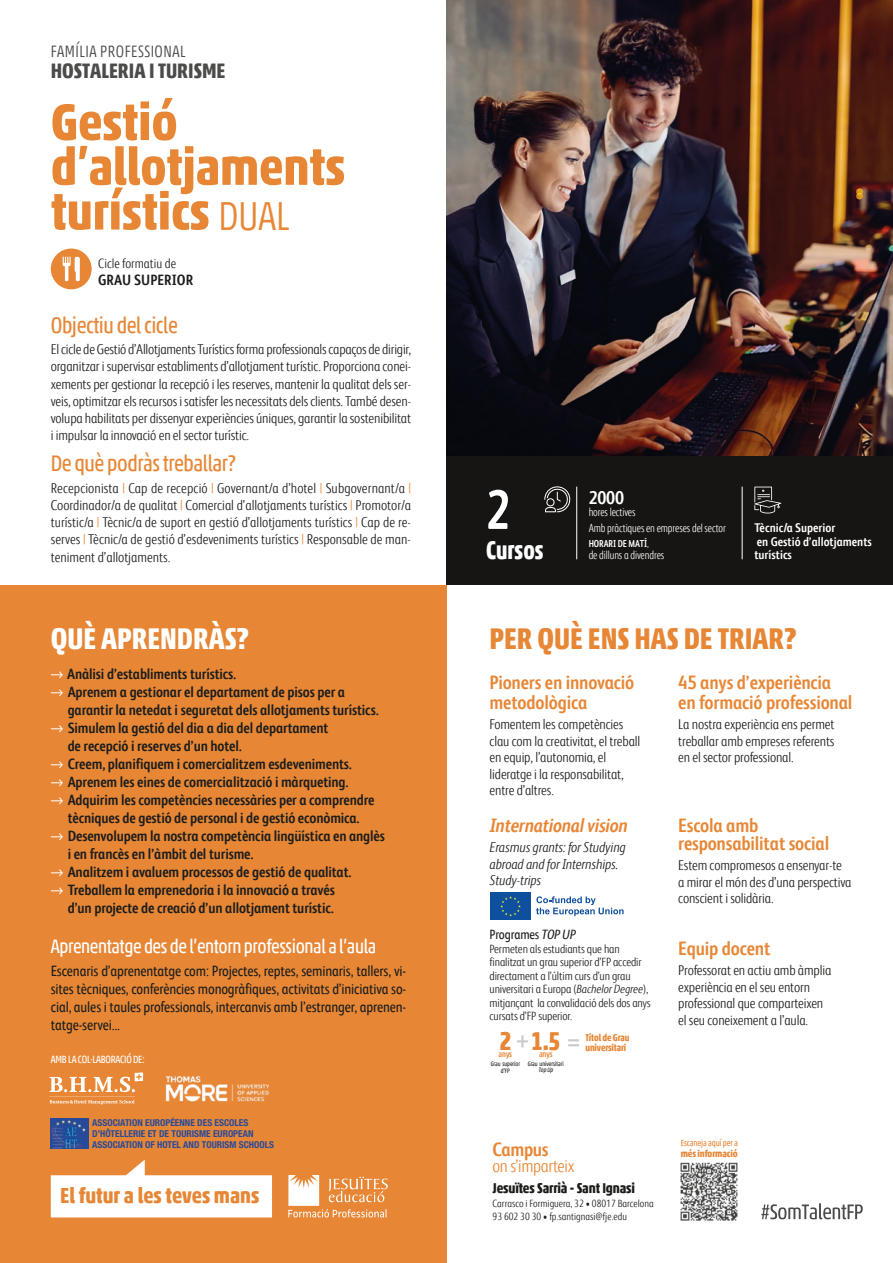
<style>
.page{position:relative;width:893px;height:1263px;background:#fff}
.page>*{position:absolute;margin:0;border:0;box-sizing:border-box;transform-origin:0 0}
.t1{font:700 55.65px "FS Albert Narrow";color:#fff;scale:.9 1}
.t2{font:700 condensed 52.5px/44.7px "Akko Pro";color:#e78736}
.t3{font:700 condensed 30px "Akko Pro";color:#e78736}
.t4{font:700 condensed 30px "Akko Pro";color:#fff}
.t5{font:700 condensed 25.95px "Akko Pro";color:#e78736;scale:.96 1}
.t6{font:700 condensed 25.5px "Akko Pro";color:#fff;scale:.9 1}
.t7{font:condensed 22.5px "Akko Pro";letter-spacing:-.02em;color:#e78736}
.t8{font:700 condensed 21.75px "Akko Pro";color:#e78736}
.t9{font:700 condensed 21px "Akko Pro";color:#4b4b4a}
.t10{font:700 19.5px/19.5px "FS Albert Narrow";letter-spacing:-.01em;color:#e78736}
.t11{font:condensed 19.5px "Akko Pro";letter-spacing:-.02em;color:#fff}
.t12{font:italic 700 19.5px "FS Albert Narrow";letter-spacing:-.01em;color:#e78736}
.t13{font:700 18.6px "FS Albert Narrow";color:#fff}
.t14{font:300 18px "FS Albert Narrow";letter-spacing:-.02em;color:#e78736}
.t15{font:300 condensed 16.5px "Akko Pro";letter-spacing:.03em;color:#4b4b4a}
.t16{font:700 15px/18px "FS Albert Narrow";letter-spacing:-.01em;color:#1d1d1b}
.t17{font:15px/18px "FS Albert Narrow";letter-spacing:-.01em;color:#1d1d1b;text-align:justify}
.t18{font:300 14.25px/16.5px "FS Albert Narrow";letter-spacing:-.01em;color:#1d1d1b;text-align:justify}
.t19{font:italic 300 14.25px/16.5px "FS Albert Narrow";letter-spacing:-.01em;color:#1d1d1b}
.t20{font:700 condensed 14.25px "Akko Pro";letter-spacing:-.01em;color:#1d1d1b}
.t21{font:300 13.5px "FS Albert Narrow";color:#1d1d1b}
.t22{font:13.5px "FS Albert Narrow";letter-spacing:-.01em;color:#1d1d1b}
.t23{font:700 12.6px/13.5px "FS Albert Narrow";color:#fff}
.t24{font:300 12px/13.5px "FS Albert Narrow";letter-spacing:-.01em;color:#1d1d1b}
.t25{font:300 11.85px/15.9px "FS Albert Narrow";letter-spacing:-.01em;color:#fff;scale:.9 1}
.t26{font:300 10.5px/12.6px "FS Albert Narrow";color:#1d1d1b}
.t27{font:condensed 10.5px "Akko Pro";letter-spacing:-.02em;color:#fff}
.t28{font:700 10.2px "FS Albert Narrow";letter-spacing:-.01em;color:#fff;scale:.9 1}
.t29{font:700 condensed 9.9px/9.8px "Akko Pro";letter-spacing:-.01em;color:#e78736;scale:.96 1}
.t30{font:700 condensed 9.9px "Akko Pro";letter-spacing:-.01em;color:#e78736}
.t31{font:700 condensed 9.45px/10.8px "Helvetica Neue LT Pro";color:#294a99}
.t32{font:condensed 9px "Akko Pro";letter-spacing:-.01em;color:#e78736;scale:.96 1}
.t33{font:500 condensed 8.55px "Akko Pro";letter-spacing:-.01em;color:#e78736;scale:.96 1}
.t34{font:condensed 6.45px/6.8px "Akko Pro";letter-spacing:-.01em;color:#1d1d1b;text-align:center;scale:.96 1}
.t35{font:italic condensed 6.45px "Akko Pro";color:#1d1d1b;scale:.96 1}
.s1{font-weight:300;font-size:40.5px}
.s2{color:#fff}
.s3{color:#e78736}
.s4{font-weight:300}
.s5{font-style:italic}
</style>
<div class="page">
<img style="left:446px;top:0;width:447px;height:456px">
<div style="left:0;top:585px;width:446px;height:678px;background:#e78736"></div>
<div style="left:51px;top:249px;width:41px;height:40px;background:#e78736;border-radius:50%"></div>
<svg style="left:63px;top:257px;width:17px;height:24px"></svg>
<svg style="left:51px;top:671px;width:12px;height:8px"></svg>
<svg style="left:51px;top:689px;width:12px;height:8px"></svg>
<svg style="left:51px;top:725px;width:12px;height:8px"></svg>
<svg style="left:51px;top:761px;width:12px;height:8px"></svg>
<svg style="left:51px;top:779px;width:12px;height:8px"></svg>
<svg style="left:51px;top:797px;width:12px;height:8px"></svg>
<svg style="left:51px;top:833px;width:12px;height:8px"></svg>
<svg style="left:51px;top:869px;width:12px;height:8px"></svg>
<svg style="left:51px;top:887px;width:12px;height:8px"></svg>
<svg style="left:490px;top:892px;width:41px;height:1px"></svg>
<div style="left:490px;top:893px;width:41px;height:27px;background:#0e4f9e"></div>
<svg style="left:500px;top:896px;width:21px;height:20px"></svg>
<svg style="left:536px;top:896px;width:88px;height:20px"></svg>
<svg style="left:568px;top:1039px;width:11px;height:7px"></svg>
<svg style="left:517px;top:1035px;width:11px;height:12px"></svg>
<div style="left:446px;top:456px;width:447px;height:129px;background:#161513"></div>
<svg style="left:544px;top:486px;width:27px;height:26px"></svg>
<svg style="left:754px;top:487px;width:27px;height:26px"></svg>
<hr style="left:576px;top:487px;width:1px;height:72px;background:#fff">
<hr style="left:742px;top:487px;width:1px;height:72px;background:#fff">
<svg style="left:51px;top:1159px;width:221px;height:58px"></svg>
<img style="left:680px;top:1162px;width:58px;height:59px">
<svg style="left:761px;top:1203px;width:102px;height:16px"></svg>
<img style="left:51px;top:1119px;width:37px;height:29px">
<svg style="left:49px;top:1072px;width:94px;height:32px"></svg>
<svg style="left:288px;top:1175px;width:100px;height:42px"></svg>
<img style="left:165px;top:1076px;width:105px;height:26px">
<p class="t15" style="left:51px;top:41px;width:136px">FAMÍLIA PROFESSIONAL</p>
<h3 class="t9" style="left:51px;top:58px;width:176px">HOSTALERIA I TURISME</h3>
<h2 class="t2" style="left:51px;top:99px;width:296px">Gestió d’allotjaments turístics <span class="s1">DUAL</span></h2>
<p class="t21" style="left:98px;top:254px;width:80px">Cicle formatiu de</p>
<p class="t16" style="left:98px;top:270px;width:97px">GRAU SUPERIOR</p>
<h3 class="t7" style="left:51px;top:311px;width:129px">Objectiu del cicle</h3>
<p class="t18" style="left:51px;top:340px;width:362px;line-height:17.2px">El cicle de Gestió d’Allotjaments Turístics forma professionals capaços de dirigir, organitzar i supervisar establiments d’allotjament turístic. Proporciona conei&shy;xements per gestionar la recepció i les reserves, mantenir la qualitat dels ser&shy;veis, optimitzar els recursos i satisfer les necessitats dels clients. També desen&shy;volupa habilitats per dissenyar experiències úniques, garantir la sostenibilitat i impulsar la innovació en el sector turístic.</p>
<h3 class="t7" style="left:51px;top:449px;width:194px">De què podràs treballar?<span class="s2">?</span></h3>
<p class="t18" style="left:51px;top:478px;width:362px;line-height:17.2px">Recepcionista <span class="s3">|</span> Cap de recepció <span class="s3">|</span> Governant/a d’hotel <span class="s3">|</span> Subgovernant/a <span class="s3">| </span>Coordinador/a de qualitat <span class="s3">|</span> Comercial d’allotjaments turístics <span class="s3">|</span> Promotor/a turístic/a <span class="s3">|</span> Tècnic/a de suport en gestió d’allotjaments turístics <span class="s3">|</span> Cap de re&shy;serves <span class="s3">|</span> Tècnic/a de gestió d’esdeveniments turístics <span class="s3">|</span> Responsable de man&shy;teniment d’allotjaments.</p>
<h3 class="t4" style="left:51px;top:620px;width:200px">QUÈ APRENDRÀS?</h3>
<p class="t16" style="left:67px;top:664px;width:319px">Anàlisi d’establiments turístics.<br>Aprenem a gestionar el departament de pisos per a garantir la netedat i seguretat dels allotjaments turístics.<br>Simulem la gestió del dia a dia del departament<br>de recepció i reserves d’un hotel.<br>Creem, planifiquem i comercialitzem esdeveniments.<br>Aprenem les eines de comercialització i màrqueting.<br>Adquirim les competències necessàries per a comprendre tècniques de gestió de personal i de gestió econòmica.<br>Desenvolupem la nostra competència lingüística en anglès i en francès en l’àmbit del turisme.<br>Analitzem i avaluem processos de gestió de qualitat.<br>Treballem la emprenedoria i la innovació a través<br>d’un projecte de creació d’un allotjament turístic.</p>
<h3 class="t11" style="left:51px;top:934px;width:327px">Aprenentatge des de l’entorn professional a l’aula</h3>
<p class="t17" style="left:51px;top:961px;width:357px">Escenaris d’aprenentatge com: Projectes, reptes, seminaris, tallers, vi&shy;sites tècniques, conferències monogràfiques, activitats d’iniciativa so&shy;cial, aules i taules professionals, intercanvis amb l’estranger, aprenen&shy;tatge-servei...</p>
<p class="t27" style="left:51px;top:1053px;width:96px">AMB LA COL·LABORACIÓ DE:</p>
<p class="t31" style="left:92px;top:1117px;width:183px">ASSOCIATION EUROPÉENNE DES ESCOLES<br>D’HÔTELLERIE ET DE TOURISME EUROPEAN<br>ASSOCIATION OF HOTEL AND TOURISM SCHOOLS</p>
<h3 class="t8" style="left:60px;top:1182px;width:201px">El futur a les teves mans</h3>
<h1 class="t1" style="left:486px;top:469px;width:29px">2</h1>
<h3 class="t6" style="left:486px;top:535px;width:65px">Cursos</h3>
<h3 class="t13" style="left:589px;top:484px;width:37px">2000</h3>
<p class="t25" style="left:589px;top:503px;width:154px">hores lectives<br>Amb pràctiques en empreses del sector</p>
<p class="t28" style="left:589px;top:536px;width:68px">HORARI DE MATÍ<span class="s4">,</span></p>
<p class="t25" style="left:589px;top:547px;width:86px">de dilluns a divendres</p>
<p class="t23" style="left:754px;top:520px;width:119px">Tècnic/a Superior<br>en Gestió d’allotjaments turístics</p>
<h3 class="t3" style="left:490px;top:620px;width:308px">PER QUÈ ENS HAS DE TRIAR?</h3>
<h3 class="t10" style="left:490px;top:672px;width:146px">Pioners en innovació metodològica</h3>
<p class="t18" style="left:490px;top:715px;width:152px;text-align:left">Fomentem les competències clau com la creativitat, el treball en equip, l’autonomia, el lideratge i la responsabilitat, entre d’altres.</p>
<h3 class="t10" style="left:678px;top:815px;width:152px;line-height:18px">Escola amb responsabilitat social</h3>
<p class="t18" style="left:678px;top:856px;width:175px;text-align:left">Estem compromesos a ensenyar-te a mirar el món des d’una perspectiva conscient i solidària.</p>
<h3 class="t10" style="left:678px;top:672px;width:176px">45 anys d’experiència en formació professional</h3>
<p class="t18" style="left:678px;top:715px;width:158px">La nostra experiència ens permet treballar amb empreses referents en el sector professional.</p>
<h3 class="t12" style="left:490px;top:811px;width:140px">International vision</h3>
<p class="t19" style="left:490px;top:838px;width:138px">Erasmus grants: for Studying abroad and for Internships.<br>Study-trips</p>
<p class="t22" style="left:490px;top:925px;width:88px">Programes <span class="s5">TOP UP</span></p>
<p class="t24" style="left:490px;top:941px;width:163px">Permeten als estudiants que han finalitzat un grau superior d’FP accedir directament a l’últim curs d’un grau universitari a Europa (<span class="s5">Bachelor Degree</span>), mitjançant la convalidació dels dos anys cursats d’FP superior.</p>
<h3 class="t5" style="left:499px;top:1024px;width:14px">2</h3>
<p class="t33" style="left:499px;top:1049px;width:16px">anys</p>
<h3 class="t5" style="left:531px;top:1024px;width:32px">1.5</h3>
<p class="t33" style="left:539px;top:1049px;width:16px">anys</p>
<p class="t29" style="left:585px;top:1033px;width:47px">Títol de Grau universitari</p>
<p class="t34" style="left:491px;top:1060px;width:32px">Grau superior d’FP</p>
<p class="t34" style="left:528px;top:1060px;width:39px">Grau universitari</p>
<p class="t35" style="left:538px;top:1065px;width:18px">Top Up</p>
<h3 class="t10" style="left:678px;top:937px;width:94px">Equip docent</h3>
<p class="t18" style="left:678px;top:961px;width:155px;text-align:left">Professorat en actiu amb àmplia experiència en el seu entorn professional que comparteixen el seu coneixement a l’aula.</p>
<h3 class="t10" style="left:493px;top:1138px;width:58px">Campus</h3>
<p class="t14" style="left:493px;top:1153px;width:83px">on s’imparteix</p>
<p class="t20" style="left:493px;top:1179px;width:144px">Jesuïtes Sarrià - Sant Ignasi</p>
<p class="t26" style="left:493px;top:1197px;width:163px">Carrasco i Formiguera, 32 • 08017 Barcelona<br>93 602 30 30 • fp.santignasi@fje.edu</p>
<p class="t32" style="left:681px;top:1137px;width:61px">Escaneja aquí per a</p>
<p class="t30" style="left:681px;top:1147px;width:58px">més informació</p>
</div>
